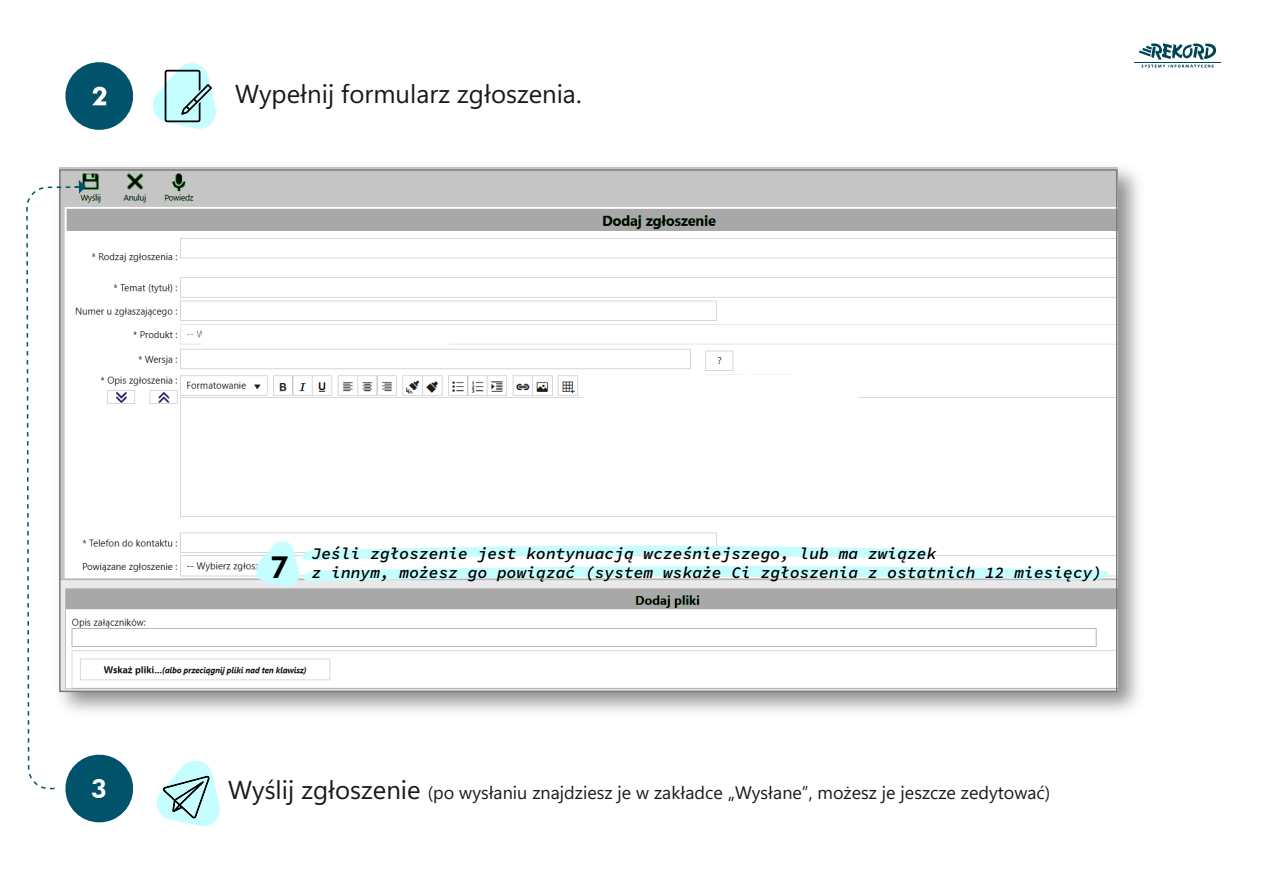
<style>
.page{position:relative;width:1263px;height:893px;background:#fff}
.page>*{position:absolute;margin:0;border:0;box-sizing:border-box;transform-origin:0 0}
.t1{font:800 30.75px "Futura BT";color:#000}
.t2{font:800 26.4px "Futura BT";color:#fff}
.t3{font:25.8px "Segoe UI Variable";color:#1a1a18}
.t4{font:18px "Segoe UI Variable";color:#1a1a18}
.t5{font:italic 16.2px/19.5px "Source Code Variable";color:#000}
.s1{font-size:25.8px}
.s2{font-size:19.5px}
</style>
<div class="page">
<hr style="left:1134px;top:62px;width:87px;height:1px;background:#004456">
<svg style="left:1139px;top:43px;width:77px;height:25px"></svg>
<svg style="left:152px;top:63px;width:64px;height:66px"></svg>
<svg style="left:81px;top:62px;width:53px;height:68px"></svg>
<svg style="left:81px;top:754px;width:53px;height:69px"></svg>
<img style="left:81px;top:167px;width:1058px;height:545px">
<img style="left:81px;top:167px;width:1036px;height:522px">
<div style="left:202px;top:328px;width:247px;height:18px;background:#fff"></div>
<div style="left:187px;top:242px;width:261px;height:14px;background:#fff"></div>
<img style="left:202px;top:488px;width:151px;height:153px">
<svg style="left:295px;top:544px;width:822px;height:38px"></svg>
<div style="left:583px;top:375px;width:276px;height:24px;background:#fff"></div>
<svg style="left:26px;top:67px;width:55px;height:750px"></svg>
<svg style="left:74px;top:180px;width:12px;height:14px"></svg>
<svg style="left:156px;top:760px;width:64px;height:67px"></svg>
<h3 class="t3" style="left:235px;top:76px;width:348px">Wypełnij formularz zgłoszenia.</h3>
<h1 class="t1" style="left:270px;top:548px;width:20px">7</h1>
<p class="t5" style="left:312px;top:544px;width:792px">Jeśli zgłoszenie jest kontynuacją wcześniejszego, lub ma związek<br>z innym, możesz go powiązać (system wskaże Ci zgłoszenia z ostatnich 12 miesięcy)</p>
<h2 class="t2" style="left:91px;top:773px;width:18px">3</h2>
<p class="t4" style="left:228px;top:780px;width:824px"><span class="s1">Wyślij zgłoszenie</span> (po wysłaniu znajdziesz je w zakładce <span class="s2">„</span>Wysłane”, możesz je jeszcze zedytować)</p>
</div>
